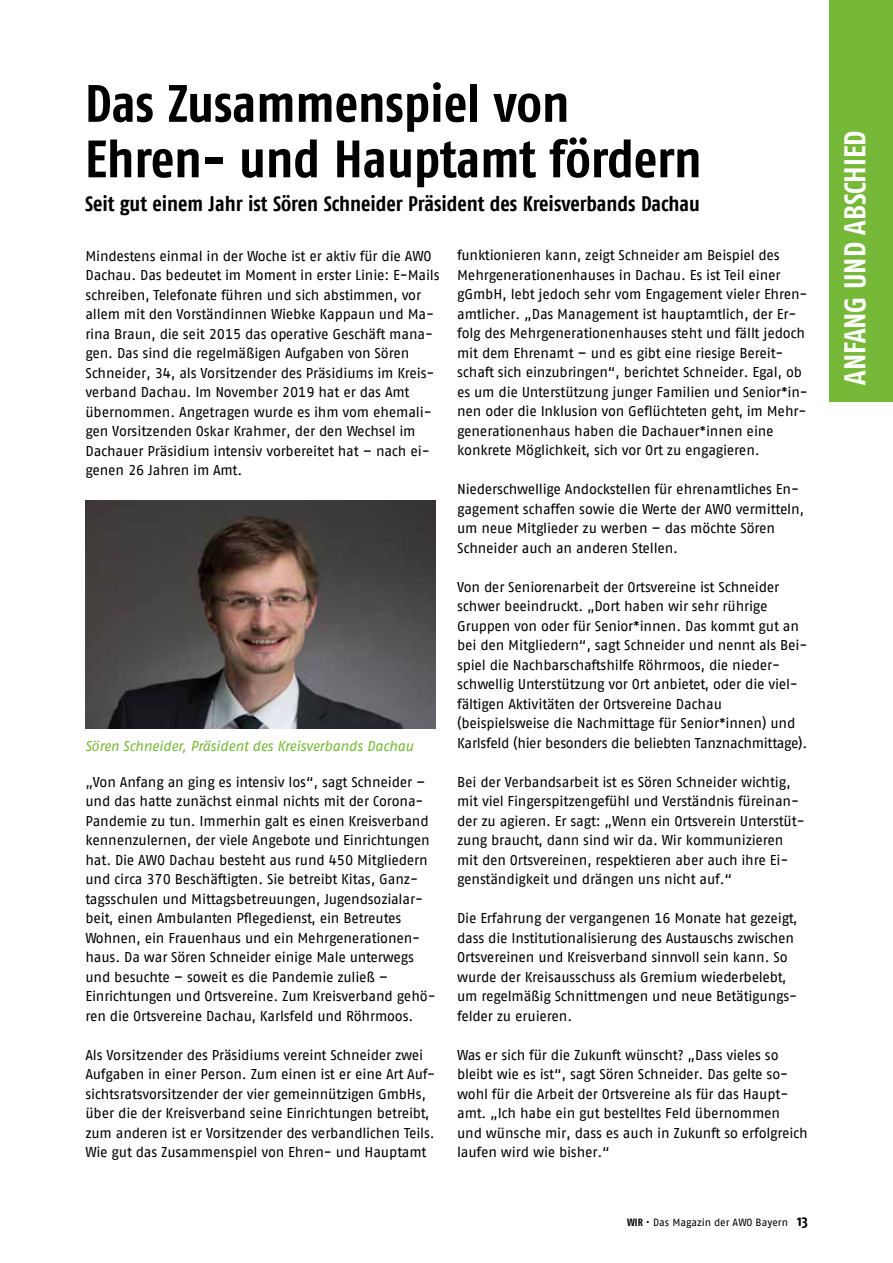
<style>
.page{position:relative;width:893px;height:1263px;background:#fff}
.page>*{position:absolute;margin:0;border:0;box-sizing:border-box;transform-origin:0 0}
.t1{font:700 52.5px/55.5px "AWO Fago Cond";letter-spacing:-.005em;color:#000}
.t2{font:700 30px "AWO Fago Cond";color:#fff}
.t3{font:700 21px "AWO Fago Cond";color:#000}
.t4{font:14.25px/19.5px "AWO Fago Office";letter-spacing:-.01em;color:#000}
.t5{font:italic 14.25px "AWO Fago Office";letter-spacing:-.01em;color:#76b837}
.t6{font:10.5px "AWO Fago Office";color:#000}
.s1{font-family:"AWO Fago Cond";font-weight:700}
.s2{font-family:"AWO Fago Cond";font-weight:700;font-size:15px}
</style>
<div class="page">
<img style="left:85px;top:501px;width:351px;height:227px">
<div style="left:829px;top:0;width:64px;height:402px;background:#76b837"></div>
<h1 class="t1" style="left:85px;top:75px;width:618px">Das Zusammenspiel von<br>Ehren- und Hauptamt fördern</h1>
<h3 class="t3" style="left:85px;top:191px;width:616px">Seit gut einem Jahr ist Sören Schneider Präsident des Kreisverbands Dachau</h3>
<p class="t4" style="left:85px;top:246px;width:356px">Mindestens einmal in der Woche ist er aktiv für die AWO Dachau. Das bedeutet im Moment in erster Linie: E-Mails schreiben, Telefonate führen und sich abstimmen, vor allem mit den Vorständinnen Wiebke Kappaun und Ma&shy;rina Braun, die seit 2015 das operative Geschäft mana&shy;gen. Das sind die regelmäßigen Aufgaben von Sören Schneider, 34, als Vorsitzender des Präsidiums im Kreis&shy;verband Dachau. Im November 2019 hat er das Amt übernommen. Angetragen wurde es ihm vom ehemali&shy;gen Vorsitzenden Oskar Krahmer, der den Wechsel im Dachauer Präsidium intensiv vorbereitet hat – nach ei&shy;genen 26 Jahren im Amt.</p>
<p class="t5" style="left:85px;top:738px;width:330px">Sören Schneider, Präsident des Kreisverbands Dachau</p>
<p class="t4" style="left:85px;top:772px;width:352px">„Von Anfang an ging es intensiv los“, sagt Schneider – und das hatte zunächst einmal nichts mit der Corona-Pandemie zu tun. Immerhin galt es einen Kreisverband kennenzulernen, der viele Angebote und Einrichtungen hat. Die AWO Dachau besteht aus rund 450 Mitgliedern und circa 370 Beschäftigten. Sie betreibt Kitas, Ganz&shy;tagsschulen und Mittagsbetreuungen, Jugendsozialar&shy;beit, einen Ambulanten Pflegedienst, ein Betreutes Wohnen, ein Frauenhaus und ein Mehrgenerationen&shy;haus. Da war Sören Schneider einige Male unterwegs und besuchte – soweit es die Pandemie zuließ – Einrichtungen und Ortsvereine. Zum Kreisverband gehö&shy;ren die Ortsvereine Dachau, Karlsfeld und Röhrmoos.</p>
<p class="t4" style="left:85px;top:1045px;width:351px">Als Vorsitzender des Präsidiums vereint Schneider zwei Aufgaben in einer Person. Zum einen ist er eine Art Auf&shy;sichtsratsvorsitzender der vier gemeinnützigen GmbHs, über die der Kreisverband seine Einrichtungen betreibt, zum anderen ist er Vorsitzender des verbandlichen Teils.<br>Wie gut das Zusammenspiel von Ehren- und Hauptamt</p>
<p class="t4" style="left:457px;top:245px;width:352px">funktionieren kann, zeigt Schneider am Beispiel des Mehrgenerationenhauses in Dachau. Es ist Teil einer gGmbH, lebt jedoch sehr vom Engagement vieler Ehren&shy;amtlicher. „Das Management ist hauptamtlich, der Er&shy;folg des Mehrgenerationenhauses steht und fällt jedoch mit dem Ehrenamt – und es gibt eine riesige Bereit&shy;schaft sich einzubringen“, berichtet Schneider. Egal, ob es um die Unterstützung junger Familien und Senior*in&shy;nen oder die Inklusion von Geflüchteten geht, im Mehr&shy;generationenhaus haben die Dachauer*innen eine konkrete Möglichkeit, sich vor Ort zu engagieren.</p>
<p class="t4" style="left:457px;top:479px;width:348px">Niederschwellige Andockstellen für ehrenamtliches En&shy;gagement schaffen sowie die Werte der AWO vermitteln, um neue Mitglieder zu werben – das möchte Sören Schneider auch an anderen Stellen.</p>
<p class="t4" style="left:457px;top:577px;width:352px">Von der Seniorenarbeit der Ortsvereine ist Schneider schwer beeindruckt. „Dort haben wir sehr rührige Gruppen von oder für Senior*innen. Das kommt gut an bei den Mitgliedern“, sagt Schneider und nennt als Bei&shy;spiel die Nachbarschaftshilfe Röhrmoos, die nieder&shy;schwellig Unterstützung vor Ort anbietet, oder die viel&shy;fältigen Aktivitäten der Ortsvereine Dachau (beispielsweise die Nachmittage für Senior*innen) und Karlsfeld (hier besonders die beliebten Tanznachmittage).</p>
<p class="t4" style="left:457px;top:772px;width:349px">Bei der Verbandsarbeit ist es Sören Schneider wichtig, mit viel Fingerspitzengefühl und Verständnis füreinan&shy;der zu agieren. Er sagt: „Wenn ein Ortsverein Unterstüt&shy;zung braucht, dann sind wir da. Wir kommunizieren mit den Ortsvereinen, respektieren aber auch ihre Ei&shy;genständigkeit und drängen uns nicht auf.“</p>
<p class="t4" style="left:457px;top:908px;width:342px">Die Erfahrung der vergangenen 16 Monate hat gezeigt, dass die Institutionalisierung des Austauschs zwischen Ortsvereinen und Kreisverband sinnvoll sein kann. So wurde der Kreisausschuss als Gremium wiederbelebt, um regelmäßig Schnittmengen und neue Betätigungs&shy;felder zu eruieren.</p>
<p class="t4" style="left:457px;top:1045px;width:352px">Was er sich für die Zukunft wünscht? „Dass vieles so bleibt wie es ist“, sagt Sören Schneider. Das gelte so&shy;wohl für die Arbeit der Ortsvereine als für das Haupt&shy;amt. „Ich habe ein gut bestelltes Feld übernommen und wünsche mir, dass es auch in Zukunft so erfolgreich laufen wird wie bisher.“</p>
<p class="t6" style="left:627px;top:1217px;width:182px"><span class="s1">WIR</span> • Das Magazin der AWO Bayern <span class="s2">13</span></p>
<h2 class="t2" style="left:837px;top:385px;width:256px;rotate:-90deg">ANFANG UND ABSCHIED</h2>
</div>
